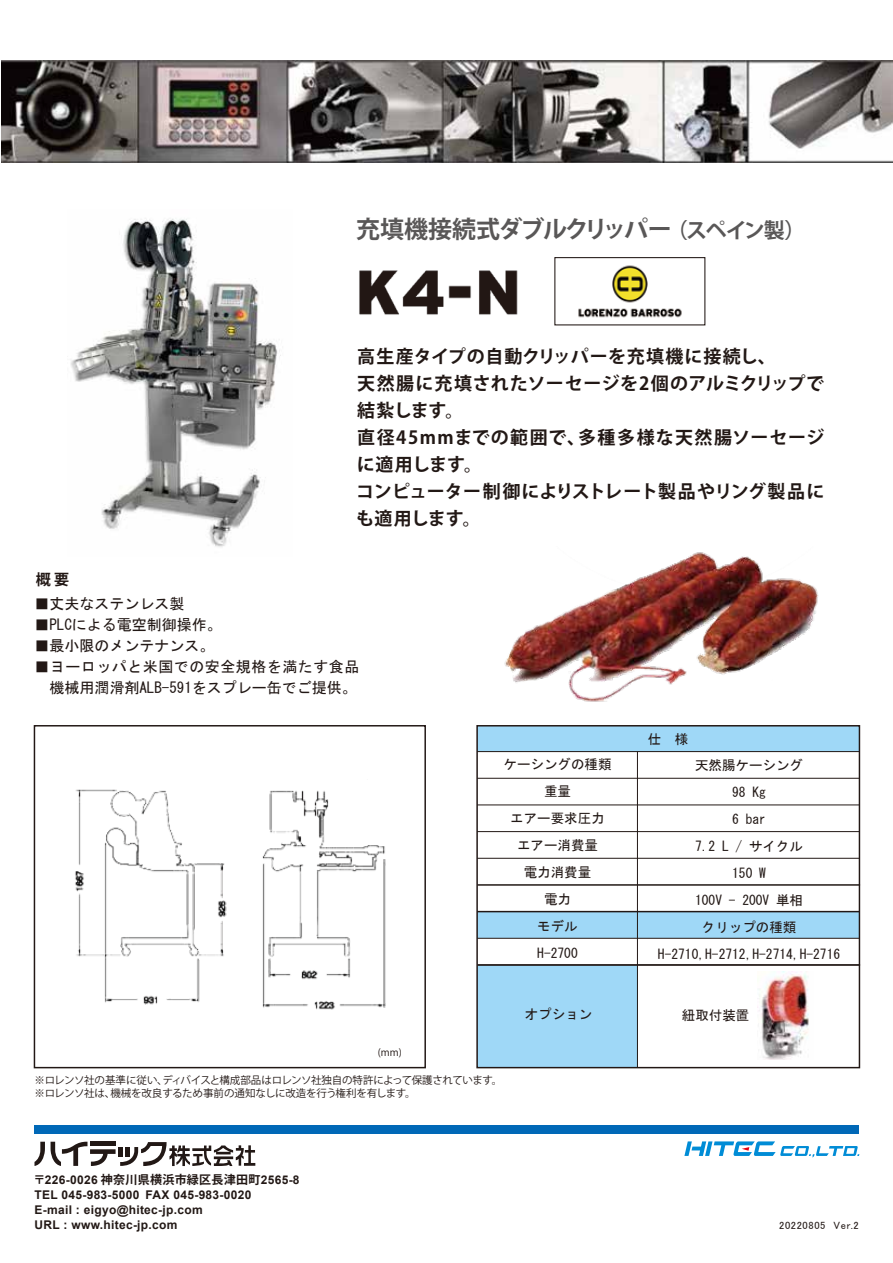
<style>
.page{position:relative;width:893px;height:1263px;background:#fff}
.page>*{position:absolute;margin:0;border:0;box-sizing:border-box;transform-origin:0 0}
.t1{font:700 24px "Koz Go Pr 6 N";letter-spacing:-.05em;color:#595757}
.t2{font:700 18px/27px "Koz Go Pr 6 N";letter-spacing:.035em;color:#221815}
.t3{font:15px/21px "MS Gothic";color:#221815}
.t4{font:700 15px "Koz Go Pr 6 N";color:#221815}
.t5{font:13.5px/27px "MS Gothic";color:#221815;text-align:center}
.t6{font:700 12px/15px "Arial";letter-spacing:.025em;color:#221815}
.t7{font:700 12px "Koz Go Pro";letter-spacing:.025em;color:#221815}
.t8{font:10.5px/13.5px "Koz Go Pro";letter-spacing:-.03em;color:#221815}
.t9{font:10.5px "MS P Gothic";letter-spacing:.055em;color:#221815}
.t10{font:9.9px "Koz Go Pro";color:#221815}
.s1{font-size:21px}
.s2{font-family:"Arial"}
</style>
<div class="page">
<div style="left:477px;top:726px;width:382px;height:25px;background:#9fd8f7"></div>
<div style="left:477px;top:911px;width:382px;height:26px;background:#9fd8f7"></div>
<div style="left:477px;top:965px;width:160px;height:102px;background:#9fd8f7"></div>
<div style="left:35px;top:1125px;width:824px;height:9px;background:#0068b7"></div>
<svg style="left:35px;top:1142px;width:10px;height:24px"></svg>
<svg style="left:51px;top:1142px;width:204px;height:24px"></svg>
<svg style="left:684px;top:1141px;width:175px;height:16px"></svg>
<div style="left:34px;top:725px;width:392px;height:343px;border:1px solid #221815"></div>
<hr style="left:477px;top:751px;width:382px;height:1px;background:#221815">
<hr style="left:477px;top:778px;width:382px;height:1px;background:#221815">
<hr style="left:477px;top:804px;width:382px;height:1px;background:#221815">
<hr style="left:477px;top:831px;width:382px;height:1px;background:#221815">
<hr style="left:477px;top:938px;width:382px;height:1px;background:#221815">
<hr style="left:477px;top:858px;width:382px;height:1px;background:#221815">
<hr style="left:477px;top:911px;width:382px;height:1px;background:#221815">
<hr style="left:637px;top:751px;width:1px;height:134px;background:#221815">
<hr style="left:637px;top:885px;width:1px;height:182px;background:#221815">
<div style="left:476px;top:725px;width:384px;height:343px;border:1px solid #221815"></div>
<img style="left:578px;top:265px;width:104px;height:53px">
<div style="left:554px;top:257px;width:151px;height:68px;border:1px solid #221815"></div>
<img style="left:757px;top:971px;width:52px;height:88px">
<hr style="left:478px;top:884px;width:382px;height:1px;background:#221815">
<hr style="left:478px;top:964px;width:382px;height:2px;background:#221815">
<img style="left:70px;top:219px;width:211px;height:328px">
<img style="left:1px;top:61px;width:892px;height:102px">
<img style="left:75px;top:789px;width:311px;height:221px">
<img style="left:359px;top:270px;width:159px;height:45px">
<img style="left:504px;top:552px;width:315px;height:150px">
<h1 class="t1" style="left:356px;top:216px;width:451px">充填機接続式ダブルクリッパー <span class="s1">（スペイン製）</span></h1>
<p class="t4" style="left:36px;top:571px;width:35px">概 要</p>
<h2 class="t2" style="left:356px;top:343px;width:470px">高生産タイプの自動クリッパーを充填機に接続し、<br>天然腸に充填されたソーセージを2個のアルミクリップで結紮します。<br>直径45mmまでの範囲で、多種多様な天然腸ソーセージに適用します。<br>コンピューター制御によりストレート製品やリング製品にも適用します。</h2>
<p class="t3" style="left:34px;top:593px;width:151px">■丈夫なステンレス製</p>
<p class="t3" style="left:34px;top:614px;width:189px">■PLCによる電空制御操作。</p>
<p class="t3" style="left:34px;top:635px;width:181px">■最小限のメンテナンス。</p>
<p class="t3" style="left:34px;top:656px;width:326px">■ヨーロッパと米国での安全規格を満たす食品　機械用潤滑剤ALB-591をスプレー缶でご提供。</p>
<p class="t5" style="left:503px;top:751px;width:109px">ケーシングの種類重量<br>エアー要求圧力エアー消費量<br>電力消費量<br>電力<br>モデル<br>H-2700</p>
<p class="t5" style="left:648px;top:725px;width:42px">仕　様</p>
<p class="t5" style="left:658px;top:751px;width:184px">天然腸ケーシング<br>98 Kg<br>6 bar<br>7.2 L / サイクル<br>150 W<br>100V - 200V 単相<br>クリップの種類<br>H-2710,H-2712,H-2714,H-2716</p>
<p class="t10" style="left:378px;top:1046px;width:25px">(mm)</p>
<p class="t8" style="left:34px;top:1073px;width:469px">※ロレンソ社の基準に従い、ディバイスと構成部品はロレンソ社独自の特許によって保護されています。※ロレンソ社は、機械を改良するため事前の通知なしに改造を行う権利を有します。</p>
<p class="t5" style="left:525px;top:1000px;width:69px">オプション</p>
<p class="t5" style="left:682px;top:1002px;width:69px">紐取付装置</p>
<p class="t7" style="left:34px;top:1171px;width:268px">〒<span class="s2">226-0026</span> 神奈川県横浜市緑区長津田町<span class="s2">2565-8</span></p>
<p class="t6" style="left:35px;top:1187px;width:218px">TEL 045-983-5000 FAX 045-983-0020<br>E-mail : eigyo@hitec-jp.com<br>URL : www.hitec-jp.com</p>
<p class="t9" style="left:779px;top:1220px;width:81px">20220805 Ver.2</p>
</div>
